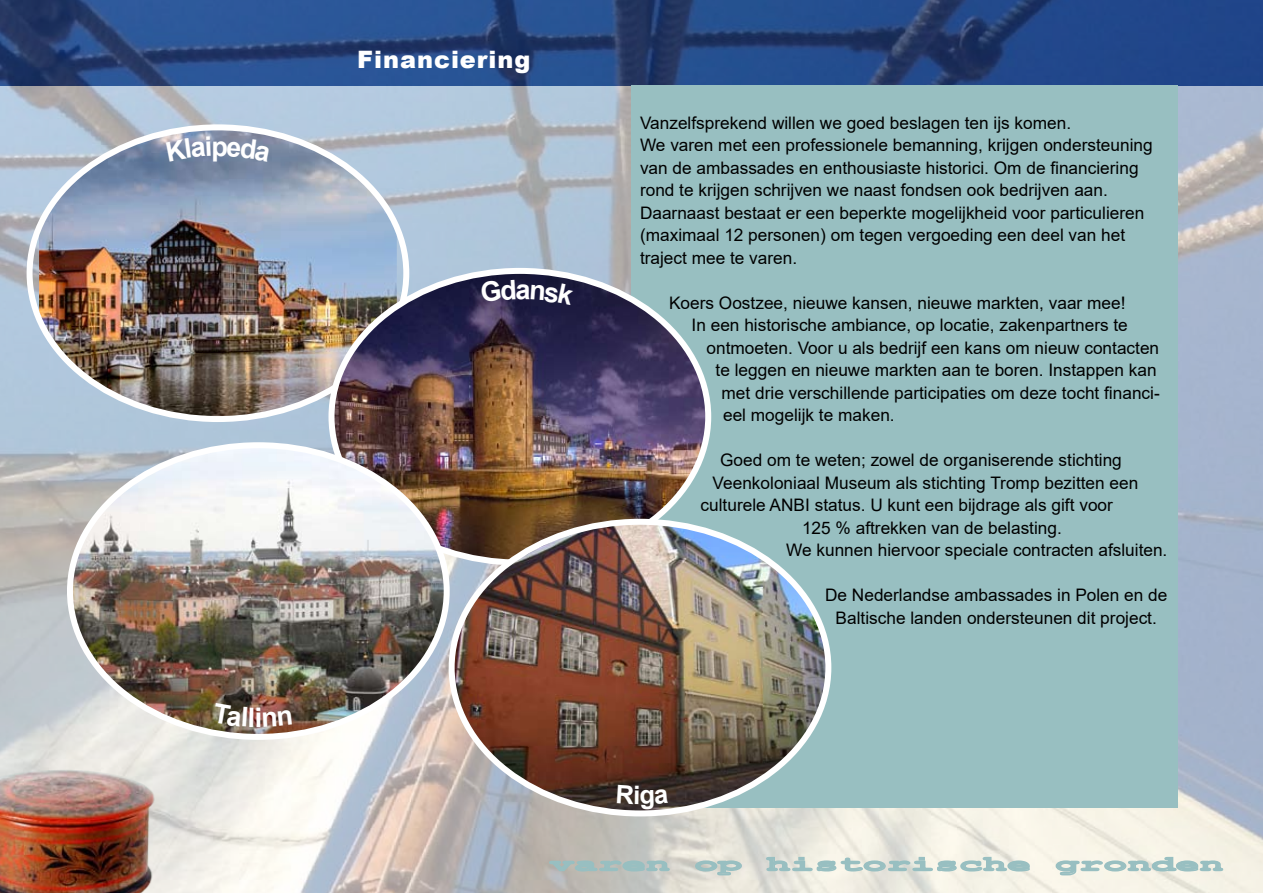
<style>
.page{position:relative;width:1263px;height:893px;background:#fff}
.page>*{position:absolute;margin:0;border:0;box-sizing:border-box;transform-origin:0 0}
.t1{font:700 27px "Arial";color:#fff}
.t2{font:900 24px "Arial";letter-spacing:.04em;color:#fff}
.t3{font:700 20.25px "Courier New";color:#98bfc1;scale:1.98 1}
.t4{font:17.25px/22.5px "Arial";color:#000}
</style>
<div class="page">
<img style="left:0;top:0;width:1263px;height:893px">
<div style="left:631px;top:85px;width:547px;height:723px;background:#98bfc1"></div>
<svg style="left:548px;top:859px;width:123px;height:13px;background:#afbebb"></svg>
<svg style="left:694px;top:860px;width:49px;height:17px"></svg>
<svg style="left:765px;top:856px;width:266px;height:16px;background:#d0dcd6"></svg>
<svg style="left:1055px;top:856px;width:169px;height:20px;background:#dae3db"></svg>
<img style="left:39px;top:127px;width:358px;height:292px">
<img style="left:331px;top:271px;width:377px;height:292px">
<img style="left:70px;top:445px;width:377px;height:292px">
<img style="left:452px;top:522px;width:376px;height:291px">
<img style="left:0;top:769px;width:158px;height:124px">
<svg style="left:166px;top:137px;width:45px;height:24px"></svg>
<svg style="left:227px;top:138px;width:43px;height:24px"></svg>
<svg style="left:481px;top:280px;width:94px;height:25px;background:#1e1c3f"></svg>
<svg style="left:213px;top:703px;width:41px;height:24px"></svg>
<svg style="left:263px;top:710px;width:29px;height:17px"></svg>
<svg style="left:617px;top:785px;width:51px;height:24px"></svg>
<h1 class="t1" style="left:211px;top:127px;width:18px">p</h1>
<h1 class="t1" style="left:255px;top:698px;width:9px">i</h1>
<h2 class="t2" style="left:357px;top:42px;width:175px">Financiering</h2>
<p class="t4" style="left:640px;top:111px;width:514px">Vanzelfsprekend willen we goed beslagen ten ijs komen.<br>We varen met een professionele bemanning, krijgen ondersteuning van de ambassades en enthousiaste historici. Om de financiering rond te krijgen schrijven we naast fondsen ook bedrijven aan.<br>Daarnaast bestaat er een beperkte mogelijkheid voor particulieren (maximaal 12 personen) om tegen vergoeding een deel van het traject mee te varen.</p>
<p class="t4" style="left:669px;top:291px;width:458px">Koers Oostzee, nieuwe kansen, nieuwe markten, vaar mee!</p>
<p class="t4" style="left:692px;top:314px;width:438px">In een historische ambiance, op locatie, zakenpartners te</p>
<p class="t4" style="left:707px;top:336px;width:454px">ontmoeten. Voor u als bedrijf een kans om nieuw contacten</p>
<p class="t4" style="left:716px;top:359px;width:443px">te leggen en nieuwe markten aan te boren. Instappen kan</p>
<p class="t4" style="left:722px;top:381px;width:440px">met drie verschillende participaties om deze tocht financi-</p>
<p class="t4" style="left:723px;top:404px;width:173px">eel mogelijk te maken.</p>
<p class="t4" style="left:720px;top:449px;width:403px">Goed om te weten; zowel de organiserende stichting</p>
<p class="t4" style="left:713px;top:471px;width:427px">Veenkoloniaal Museum als stichting Tromp bezitten een</p>
<p class="t4" style="left:701px;top:494px;width:414px">culturele ANBI status. U kunt een bijdrage als gift voor</p>
<p class="t4" style="left:802px;top:516px;width:261px">125 % aftrekken van de belasting.</p>
<p class="t4" style="left:786px;top:539px;width:383px">We kunnen hiervoor speciale contracten afsluiten.</p>
<p class="t4" style="left:825px;top:584px;width:344px;text-align:center">De Nederlandse ambassades in Polen en de<br>Baltische landen ondersteunen dit project.</p>
<p class="t3" style="left:550px;top:852px;width:342px">varen op historische gronden</p>
</div>
